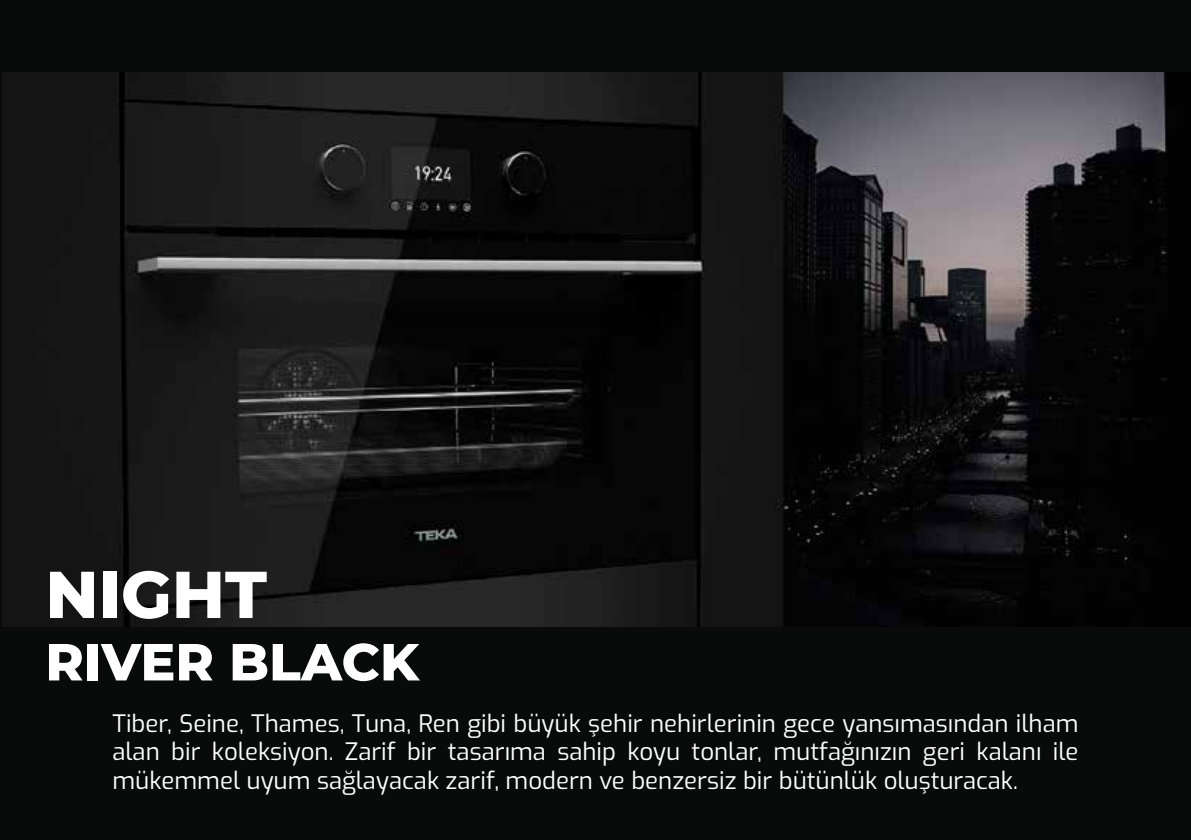
<style>
.page{position:relative;width:1191px;height:840px;background:#fff}
.page>*{position:absolute;margin:0;border:0;box-sizing:border-box;transform-origin:0 0}
.t1{font:800 66px "Montserrat";color:#fff}
.t2{font:800 52px "Montserrat";color:#fff}
.t3{font:24px/28.8px "Exo";color:#fff;text-align:justify}
</style>
<div class="page">
<div style="left:0;top:0;width:1191px;height:839px;background:#090a0a"></div>
<img style="left:3px;top:72px;width:1164px;height:554px">
<h1 class="t1" style="left:45px;top:545px;width:223px">NIGHT</h1>
<h2 class="t2" style="left:45px;top:623px;width:375px">RIVER BLACK</h2>
<p class="t3" style="left:112px;top:706px;width:967px">Tiber, Seine, Thames, Tuna, Ren gibi büyük şehir nehirlerinin gece yansımasından ilham alan bir koleksiyon. Zarif bir tasarıma sahip koyu tonlar, mutfağınızın geri kalanı ile mükemmel uyum sağlayacak zarif, modern ve benzersiz bir bütünlük oluşturacak.</p>
</div>
